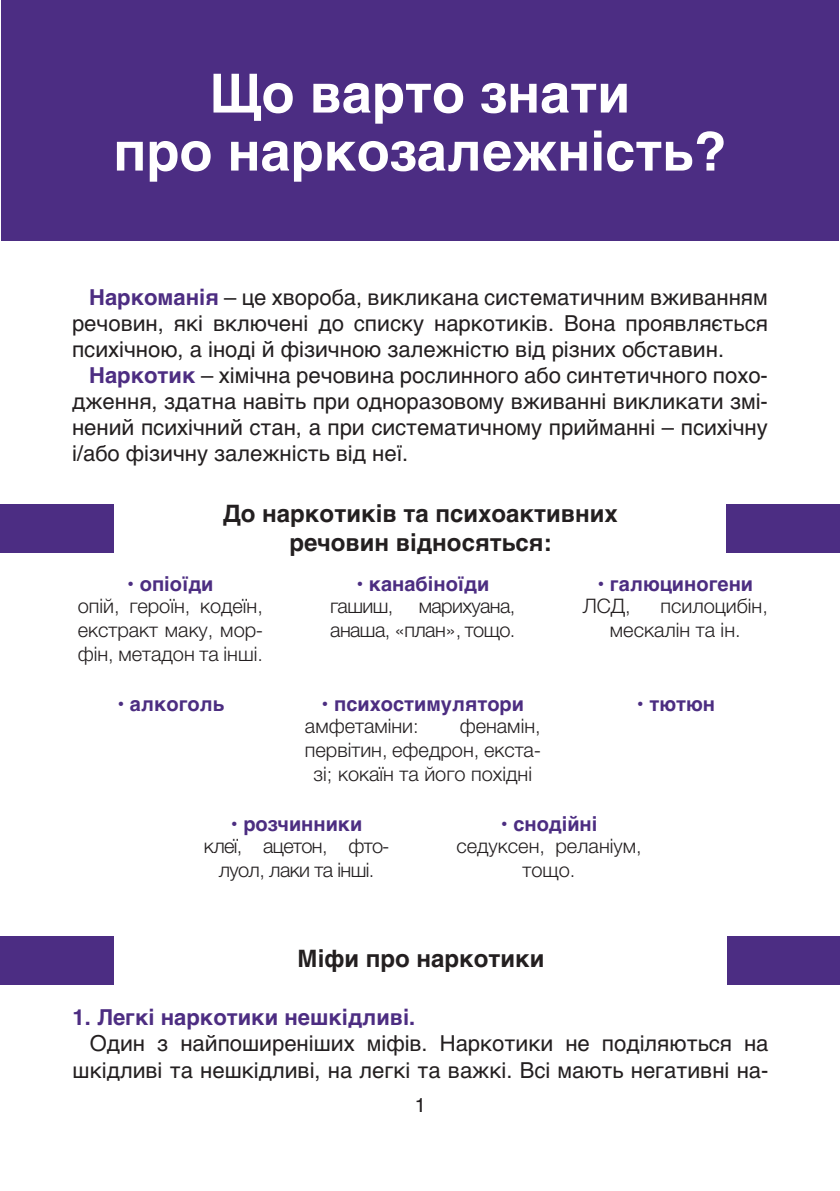
<style>
.page{position:relative;width:840px;height:1191px;background:#fff}
.page>*{position:absolute;margin:0;border:0;box-sizing:border-box;transform-origin:0 0}
.Стиль_абзаца_1{font:700 54px "Helvetica";color:#fff}
.заголовок{font:700 24px "Helvetica";color:#231f20}
.t1{font:22px/26px "Helvetica";color:#231f20;text-align:justify}
.t2{font:700 22px "Helvetica";color:#4d2d82}
.замітки{font:300 20px/24px "Helvetica";color:#231f20;text-align:justify}
.замітки-2{font:700 20px "Helvetica";color:#4c2d81}
.замітки-3{font:300 20px/24px "Helvetica";letter-spacing:-.03em;color:#231f20;text-align:right}
.t3{font:20px "Helvetica";color:#231f20}
.s1{font-weight:700;color:#4d2d82}
</style>
<div class="page">
<div style="left:1px;top:0;width:837px;height:240px;background:#4c2d83"></div>
<div style="left:726px;top:504px;width:113px;height:48px;background:#4c2d83"></div>
<div style="left:726px;top:936px;width:113px;height:48px;background:#4c2d83"></div>
<div style="left:0;top:504px;width:113px;height:48px;background:#4c2d83"></div>
<div style="left:1px;top:936px;width:113px;height:48px;background:#4c2d83"></div>
<p class="Стиль_абзаца_1" style="left:209px;top:50px;width:422px">Що варто знати</p>
<p class="Стиль_абзаца_1" style="left:113px;top:108px;width:614px">про наркозалежність?</p>
<p class="t1" style="left:72px;top:285px;width:697px;text-indent:17px"><span class="s1">Наркоманія</span> – це хвороба, викликана систематичним вживанням речовин, які включені до списку наркотиків. Вона проявляється психічною, а іноді й фізичною залежністю від різних обставин.</p>
<p class="t1" style="left:72px;top:363px;width:697px;text-indent:17px"><span class="s1">Наркотик</span> – хімічна речовина рослинного або синтетичного похо&shy;дження, здатна навіть при одноразовому вживанні викликати змі&shy;нений психічний стан, а при систематичному прийманні – психічну і/або фізичну залежність від неї.</p>
<p class="замітки-2" style="left:127px;top:568px;width:88px">• опіоїди</p>
<p class="заголовок" style="left:223px;top:494px;width:396px">До наркотиків та психоактивних</p>
<p class="заголовок" style="left:289px;top:523px;width:263px">речовин відносяться:</p>
<p class="замітки-2" style="left:356px;top:568px;width:134px">• канабіноїди</p>
<p class="замітки-2" style="left:597px;top:568px;width:157px">• галюциногени</p>
<p class="замітки" style="left:78px;top:592px;width:187px">опій, героїн, кодеїн, екстракт маку, мор&shy;фін, метадон та інші.</p>
<p class="замітки-2" style="left:117px;top:688px;width:108px">• алкоголь</p>
<p class="замітки-3" style="left:330px;top:592px;width:187px">марихуана,<br>анаша, «план», тощо.</p>
<p class="замітки" style="left:330px;top:592px;width:65px">гашиш,</p>
<p class="замітки" style="left:582px;top:592px;width:50px">ЛСД,</p>
<p class="замітки" style="left:609px;top:592px;width:159px;text-indent:50px">псилоцибін, мескалін та ін.</p>
<p class="замітки-2" style="left:321px;top:688px;width:204px">• психостимулятори</p>
<p class="замітки-2" style="left:636px;top:688px;width:80px">• тютюн</p>
<p class="замітки" style="left:305px;top:712px;width:115px">амфетаміни:</p>
<p class="замітки" style="left:459px;top:712px;width:82px">фенамін,</p>
<p class="замітки" style="left:305px;top:736px;width:237px">первітин, ефедрон, екста-</p>
<p class="замітки" style="left:313px;top:760px;width:220px">зі; кокаїн та його похідні</p>
<p class="замітки-2" style="left:231px;top:808px;width:133px">• розчинники</p>
<p class="замітки-3" style="left:204px;top:832px;width:187px;text-align:center">клеї, ацетон, фто&shy;луол, лаки та інші.</p>
<p class="замітки-2" style="left:500px;top:808px;width:98px">• снодійні</p>
<p class="замітки" style="left:456px;top:832px;width:187px;text-align:center">седуксен, реланіум, тощо.</p>
<p class="заголовок" style="left:297px;top:939px;width:248px">Міфи про наркотики</p>
<p class="t2" style="left:73px;top:999px;width:344px">1. Легкі наркотики нешкідливі.</p>
<p class="t1" style="left:73px;top:1031px;width:697px;text-align:right">Один з найпоширеніших міфів. Наркотики не поділяються на шкідливі та нешкідливі, на легкі та важкі. Всі мають негативні на-</p>
<p class="t3" style="left:414px;top:1089px;width:13px">1</p>
</div>
